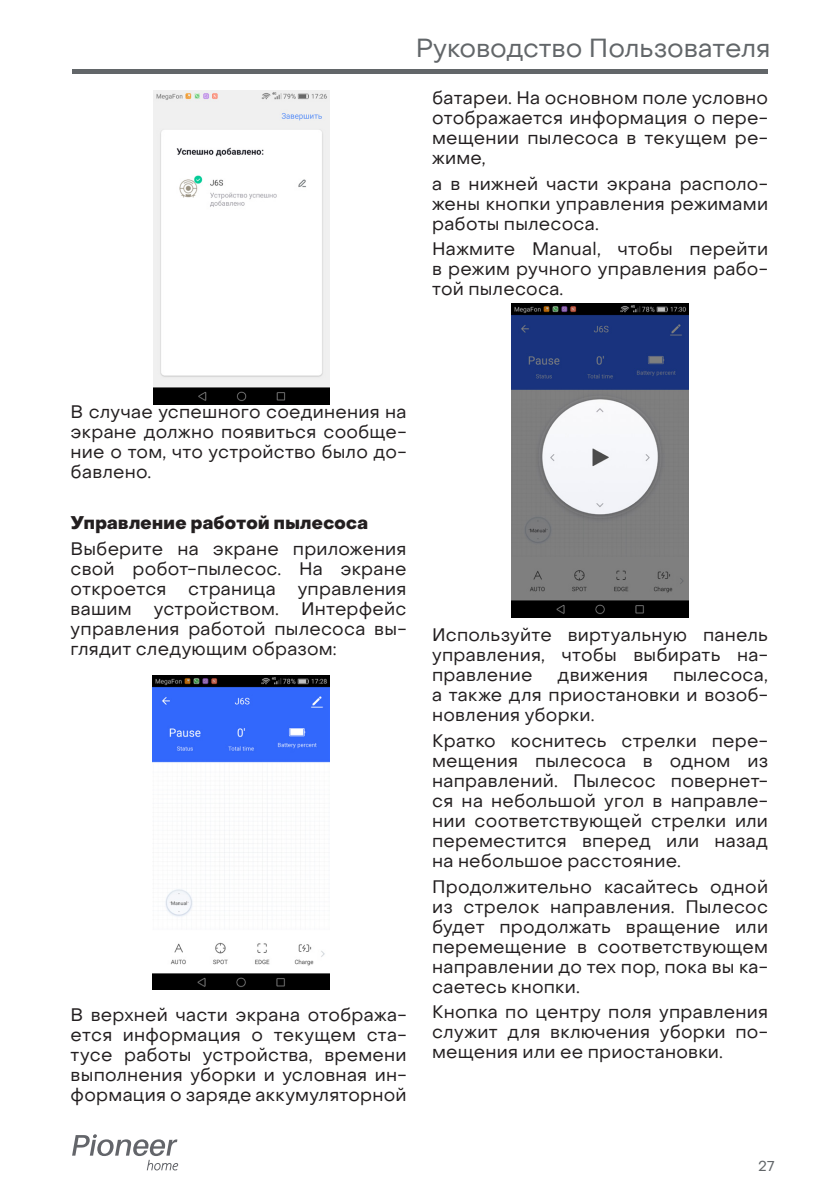
<style>
.page{position:relative;width:840px;height:1191px;background:#fff}
.page>*{position:absolute;margin:0;border:0;box-sizing:border-box;transform-origin:0 0}
.t1{font:26px "Object Sans";color:#626669}
.Основной_текст{font:18px/20px "Object Sans";letter-spacing:.015em;color:#231f20;text-align:justify}
.ПОДзагаловки{font:800 18px "Object Sans";letter-spacing:.02em;color:#231f20}
.t2{font:14.2px "Object Sans";color:#626669}
</style>
<div class="page">
<hr style="left:72px;top:69px;width:695px;height:4px;background:#626669">
<svg style="left:72px;top:1134px;width:106px;height:36px"></svg>
<img style="left:511px;top:303px;width:177px;height:314px">
<img style="left:152px;top:676px;width:177px;height:314px">
<img style="left:153px;top:91px;width:177px;height:314px">
<h1 class="t1" style="left:415px;top:32px;width:356px">Руководство Пользователя</h1>
<p class="Основной_текст" style="left:432px;top:88px;width:337px">батареи. На основном поле условно отображается информация о пере&shy;мещении пылесоса в текущем ре&shy;жиме,</p>
<p class="Основной_текст" style="left:432px;top:173px;width:337px">а в нижней части экрана располо&shy;жены кнопки управления режимами работы пылесоса.</p>
<p class="Основной_текст" style="left:432px;top:239px;width:337px">Нажмите Manual, чтобы перейти в режим ручного управления рабо&shy;той пылесоса.</p>
<p class="Основной_текст" style="left:71px;top:402px;width:337px">В случае успешного соединения на экране должно появиться сообще&shy;ние о том, что устройство было до&shy;бавлено.</p>
<p class="ПОДзагаловки" style="left:71px;top:512px;width:298px">Управление работой пылесоса</p>
<p class="Основной_текст" style="left:71px;top:539px;width:337px">Выберите на экране приложения свой робот-пылесос. На экране откроется страница управления вашим устройством. Интерфейс управления работой пылесоса вы&shy;глядит следующим образом:</p>
<p class="Основной_текст" style="left:71px;top:1004px;width:337px">В верхней части экрана отобража&shy;ется информация о текущем ста&shy;тусе работы устройства, времени выполнения уборки и условная ин&shy;формация о заряде аккумуляторной</p>
<p class="Основной_текст" style="left:432px;top:625px;width:337px">Используйте виртуальную панель управления, чтобы выбирать на&shy;правление</p>
<p class="Основной_текст" style="left:432px;top:665px;width:337px;text-indent:241px">пылесоса, а также для приостановки и возоб&shy;новления уборки.</p>
<p class="Основной_текст" style="left:432px;top:730px;width:337px">Кратко коснитесь стрелки пере&shy;мещения пылесоса в одном из направлений. Пылесос повернет&shy;ся на небольшой угол в направле&shy;нии соответствующей стрелки или переместится вперед или назад на небольшое расстояние.</p>
<p class="Основной_текст" style="left:432px;top:876px;width:337px">Продолжительно касайтесь одной из стрелок направления. Пылесос будет продолжать вращение или перемещение в соответствующем направлении до тех пор, пока вы ка&shy;саетесь кнопки.</p>
<p class="Основной_текст" style="left:432px;top:1002px;width:337px">Кнопка по центру поля управления служит для включения уборки по&shy;мещения или ее приостановки.</p>
<p class="Основной_текст" style="left:557px;top:665px;width:92px">движения</p>
<p class="t2" style="left:757px;top:1157px;width:18px">27</p>
</div>
